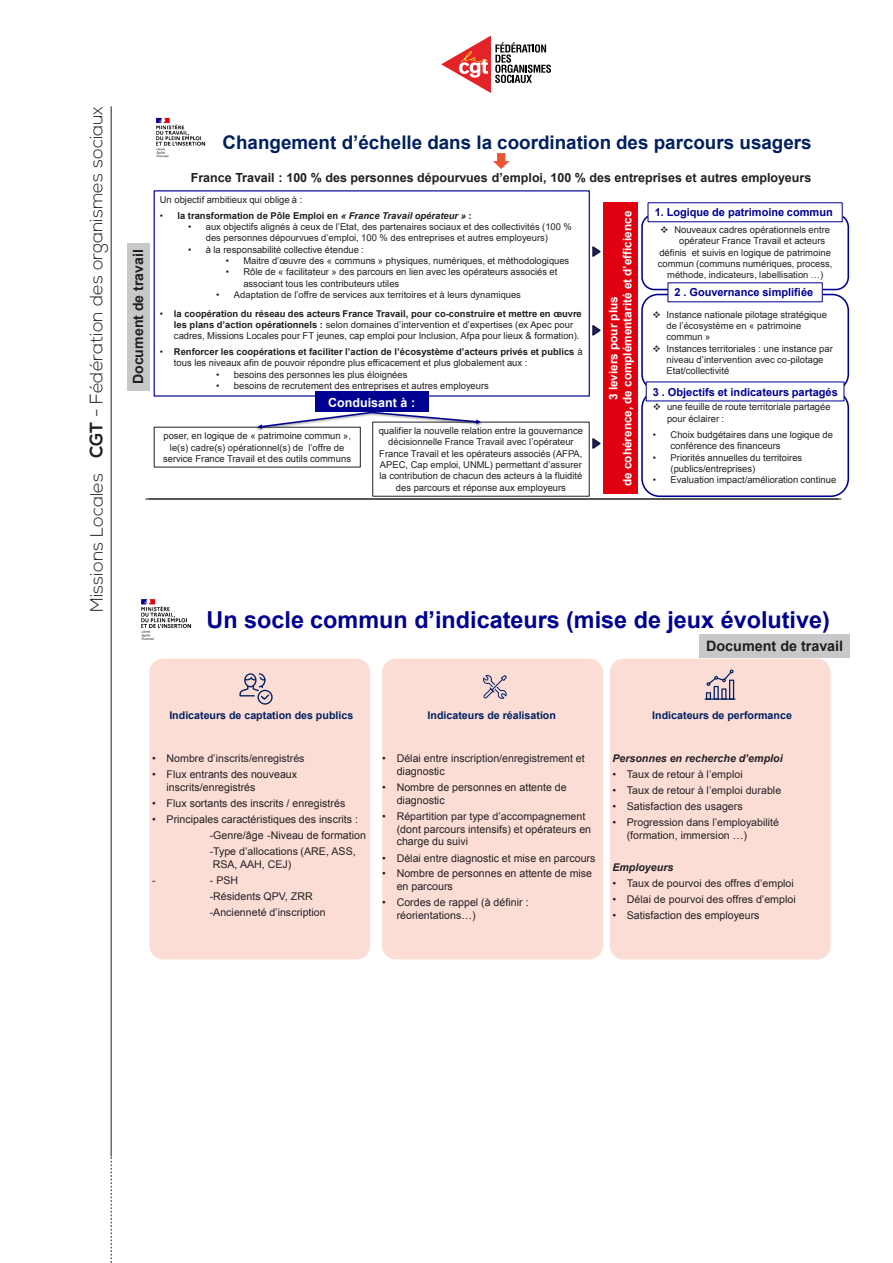
<style>
.page{position:relative;width:893px;height:1263px;background:#fff}
.page>*{position:absolute;margin:0;border:0;box-sizing:border-box;transform-origin:0 0}
.t1{font:700 23.4px "Arial";color:#000091}
.t2{font:700 18.75px "Arial";color:#002060}
.t3{font:300 18px "Nexa";color:#231f20}
.t4{font:700 14.4px "Arial";color:#231f20}
.t5{font:700 14.1px "Arial";color:#231f20}
.t6{font:700 12.45px "Arial";color:#231f20}
.t7{font:700 12.45px "Arial";color:#fff}
.t8{font:700 11.7px/14.1px "Arial";color:#fff;text-align:center}
.t9{font:700 10.95px "Arial";color:#000091}
.t10{font:10.65px/12.8px "Arial";color:#231f20}
.t11{font:700 10.65px "Arial";color:#002060}
.t12{font:italic 700 10.65px "Arial";color:#231f20}
.t13{font:9.45px/11.2px "Arial";color:#231f20}
.t14{font:700 9.45px/11.2px "Arial";color:#231f20}
.s1{font-weight:700}
.s2{font-weight:400}
.s3{font-style:italic}
</style>
<div class="page">
<hr style="left:111px;top:106px;width:1px;height:1051px;background:#231f20">
<svg style="left:111px;top:1157px;width:1px;height:106px"></svg>
<svg style="left:441px;top:36px;width:110px;height:57px"></svg>
<hr style="left:145px;top:499px;width:693px;height:1px;background:#231f20">
<hr style="left:148px;top:499px;width:693px;height:1px;background:#231f20">
<img style="left:155px;top:117px;width:51px;height:41px">
<div style="left:641px;top:214px;width:208px;height:76px;border:2px solid #000091;border-radius:13px"></div>
<div style="left:648px;top:203px;width:194px;height:19px;background:#fff"></div>
<div style="left:154px;top:190px;width:436px;height:207px;border:1px solid #000091"></div>
<svg style="left:493px;top:153px;width:16px;height:16px"></svg>
<div style="left:315px;top:391px;width:113px;height:21px;background:#000091"></div>
<div style="left:603px;top:202px;width:34px;height:292px;background:#e1000f"></div>
<svg style="left:592px;top:246px;width:9px;height:11px"></svg>
<svg style="left:592px;top:325px;width:9px;height:11px"></svg>
<svg style="left:592px;top:438px;width:9px;height:11px"></svg>
<div style="left:641px;top:294px;width:208px;height:97px;border:2px solid #000091;border-radius:16px"></div>
<div style="left:668px;top:283px;width:154px;height:19px;background:#fff"></div>
<div style="left:641px;top:389px;width:208px;height:108px;border:2px solid #000091;border-radius:18px"></div>
<div style="left:646px;top:382px;width:198px;height:19px;background:#fff"></div>
<img style="left:250px;top:426px;width:124px;height:10px">
<img style="left:369px;top:410px;width:119px;height:20px">
<svg style="left:257px;top:412px;width:224px;height:17px"></svg>
<div style="left:127px;top:243px;width:23px;height:147px;background:#c7c8ca"></div>
<img style="left:141px;top:599px;width:51px;height:41px">
<div style="left:149px;top:658px;width:222px;height:302px;background:#fbddd6;border-radius:14px"></div>
<div style="left:149px;top:658px;width:222px;height:302px;border:1px solid #fff;border-radius:14px"></div>
<div style="left:382px;top:658px;width:221px;height:302px;background:#fbddd6;border-radius:14px"></div>
<div style="left:381px;top:658px;width:222px;height:302px;border:1px solid #fff;border-radius:14px"></div>
<div style="left:609px;top:658px;width:222px;height:302px;background:#fbddd6;border-radius:14px"></div>
<div style="left:609px;top:658px;width:222px;height:302px;border:1px solid #fff;border-radius:14px"></div>
<svg style="left:239px;top:673px;width:34px;height:32px"></svg>
<svg style="left:483px;top:675px;width:24px;height:24px"></svg>
<hr style="left:705px;top:698px;width:30px;height:2px;background:#002060">
<svg style="left:706px;top:669px;width:28px;height:31px"></svg>
<div style="left:699px;top:634px;width:151px;height:23px;background:#c7c8ca"></div>
<h3 class="t3" style="left:86px;top:458px;width:353px;rotate:-90deg"><span class="s1">CGT</span> - Fédération des organismes sociaux</h3>
<p class="t3" style="left:86px;top:612px;width:140px;rotate:-90deg">Missions Locales</p>
<p class="t5" style="left:129px;top:384px;width:136px;rotate:-90deg">Document de travail</p>
<p class="t2" style="left:223px;top:129px;width:590px">Changement d’échelle dans la coordination des parcours usagers</p>
<p class="t6" style="left:191px;top:168px;width:622px">France Travail : 100 % des personnes dépourvues d’emploi, 100 % des entreprises et autres employeurs</p>
<p class="t13" style="left:160px;top:194px;width:144px">Un objectif ambitieux qui oblige à :</p>
<p class="t14" style="left:160px;top:210px;width:313px"><span class="s2">•</span> la transformation de Pôle Emploi en <span class="s3">« France Travail opérateur »</span> :</p>
<p class="t13" style="left:206px;top:221px;width:368px;text-indent:-18px">• aux objectifs alignés à ceux de l’Etat, des partenaires sociaux et des collectivités (100 % des personnes dépourvues d’emploi, 100 % des entreprises et autres employeurs)</p>
<p class="t13" style="left:188px;top:244px;width:177px">• à la responsabilité collective étendue :</p>
<p class="t13" style="left:226px;top:255px;width:345px">• Maitre d’œuvre des « communs » physiques, numériques, et méthodologiques</p>
<p class="t13" style="left:243px;top:266px;width:316px;text-indent:-18px">• Rôle de « facilitateur » des parcours en lien avec les opérateurs associés et associant tous les contributeurs utiles</p>
<p class="t13" style="left:216px;top:289px;width:306px">• Adaptation de l’offre de services aux territoires et à leurs dynamiques</p>
<p class="t13" style="left:174px;top:308px;width:409px;text-indent:-14px">• <span class="s1">la coopération du réseau des acteurs France Travail, pour co-construire et mettre en œuvre les plans d’action opérationnels :</span> selon domaines d’intervention et d’expertises (ex Apec pour cadres, Missions Locales pour FT jeunes, cap emploi pour Inclusion, Afpa pour lieux &amp; formation).</p>
<p class="t14" style="left:174px;top:346px;width:410px;text-indent:-14px"><span class="s2">•</span> Renforcer les coopérations et faciliter l’action de l’écosystème d’acteurs privés et publics <span class="s2">à tous les niveaux afin de pouvoir répondre plus efficacement et plus globalement aux :</span></p>
<p class="t13" style="left:216px;top:369px;width:193px">• besoins des personnes les plus éloignées</p>
<p class="t13" style="left:216px;top:380px;width:274px">• besoins de recrutement des entreprises et autres employeurs</p>
<p class="t7" style="left:328px;top:394px;width:88px">Conduisant à :</p>
<p class="t13" style="left:163px;top:430px;width:189px;text-align:center">poser, en logique de « patrimoine commun », le(s) cadre(s) opérationnel(s) de l’offre de service France Travail et des outils communs</p>
<p class="t13" style="left:379px;top:425px;width:206px;text-align:center">qualifier la nouvelle relation entre la gouvernance décisionnelle France Travail avec l’opérateur France Travail et les opérateurs associés (AFPA, APEC, Cap emploi, UNML) permettant d’assurer la contribution de chacun des acteurs à la fluidité des parcours et réponse aux employeurs</p>
<p class="t8" style="left:607px;top:486px;width:277px;rotate:-90deg">3 leviers pour plus<br>de cohérence, de complémentarité et d’efficience</p>
<p class="t9" style="left:655px;top:205px;width:180px">1. Logique de patrimoine commun</p>
<p class="t13" style="left:660px;top:224px;width:171px">❖ Nouveaux cadres opérationnels entre</p>
<p class="t13" style="left:679px;top:235px;width:148px">opérateur France Travail et acteurs</p>
<p class="t13" style="left:659px;top:247px;width:173px">définis et suivis en logique de patrimoine</p>
<p class="t13" style="left:658px;top:258px;width:176px">commun (communs numériques, process,</p>
<p class="t13" style="left:667px;top:269px;width:158px">méthode, indicateurs, labellisation …)</p>
<p class="t9" style="left:674px;top:285px;width:140px">2 . Gouvernance simplifiée</p>
<p class="t13" style="left:666px;top:309px;width:162px;text-indent:-14px">❖ Instance nationale pilotage stratégique de l’écosystème en « patrimoine commun »</p>
<p class="t13" style="left:666px;top:343px;width:168px;text-indent:-14px">❖ Instances territoriales : une instance par niveau d’intervention avec co-pilotage<br>Etat/collectivité</p>
<p class="t9" style="left:653px;top:384px;width:187px">3 . Objectifs et indicateurs partagés</p>
<p class="t13" style="left:667px;top:402px;width:165px;text-indent:-14px">❖ une feuille de route territoriale partagée pour éclairer :</p>
<p class="t13" style="left:671px;top:429px;width:164px;text-indent:-18px">• Choix budgétaires dans une logique de conférence des financeurs</p>
<p class="t13" style="left:671px;top:452px;width:133px;text-indent:-18px">• Priorités annuelles du territoires (publics/entreprises)</p>
<p class="t13" style="left:653px;top:474px;width:185px">• Evaluation impact/amélioration continue</p>
<p class="t1" style="left:207px;top:603px;width:625px">Un socle commun d’indicateurs (mise de jeux évolutive)</p>
<p class="t4" style="left:706px;top:636px;width:139px">Document de travail</p>
<p class="t11" style="left:169px;top:708px;width:185px">Indicateurs de captation des publics</p>
<p class="t11" style="left:428px;top:708px;width:130px">Indicateurs de réalisation</p>
<p class="t11" style="left:652px;top:708px;width:141px">Indicateurs de performance</p>
<p class="t10" style="left:152px;top:752px;width:154px">• Nombre d’inscrits/enregistrés</p>
<p class="t10" style="left:167px;top:768px;width:132px;text-indent:-14px">• Flux entrants des nouveaux inscrits/enregistrés</p>
<p class="t10" style="left:152px;top:797px;width:195px">• Flux sortants des inscrits / enregistrés</p>
<p class="t10" style="left:210px;top:811px;width:158px;line-height:15.9px;text-indent:-58px">• Principales caractéristiques des inscrits : -Genre/âge -Niveau de formation -Type d’allocations (ARE, ASS,</p>
<p class="t10" style="left:213px;top:858px;width:80px">RSA, AAH, CEJ)</p>
<p class="t10" style="left:152px;top:874px;width:5px">-</p>
<p class="t10" style="left:210px;top:872px;width:118px;line-height:15.9px">- PSH<br>-Résidents QPV, ZRR -Ancienneté d’inscription</p>
<p class="t10" style="left:397px;top:752px;width:190px;text-indent:-14px">• Délai entre inscription/enregistrement et diagnostic</p>
<p class="t10" style="left:397px;top:781px;width:172px;text-indent:-14px">• Nombre de personnes en attente de diagnostic</p>
<p class="t10" style="left:397px;top:810px;width:196px;text-indent:-14px">• Répartition par type d’accompagnement (dont parcours intensifs) et opérateurs en charge du suivi</p>
<p class="t10" style="left:382px;top:851px;width:215px">• Délai entre diagnostic et mise en parcours</p>
<p class="t10" style="left:397px;top:867px;width:197px;text-indent:-14px">• Nombre de personnes en attente de mise en parcours</p>
<p class="t10" style="left:397px;top:896px;width:134px;text-indent:-14px">• Cordes de rappel (à définir : réorientations…)</p>
<p class="t12" style="left:612px;top:752px;width:172px">Personnes en recherche d’emploi</p>
<p class="t10" style="left:612px;top:768px;width:132px">• Taux de retour à l’emploi</p>
<p class="t10" style="left:612px;top:784px;width:170px">• Taux de retour à l’emploi durable</p>
<p class="t10" style="left:612px;top:800px;width:132px">• Satisfaction des usagers</p>
<p class="t10" style="left:627px;top:816px;width:154px;text-indent:-14px">• Progression dans l’employabilité (formation, immersion …)</p>
<p class="t12" style="left:612px;top:860px;width:62px">Employeurs</p>
<p class="t10" style="left:612px;top:877px;width:183px">• Taux de pourvoi des offres d’emploi</p>
<p class="t10" style="left:612px;top:893px;width:185px">• Délai de pourvoi des offres d’emploi</p>
<p class="t10" style="left:612px;top:909px;width:149px">• Satisfaction des employeurs</p>
</div>
